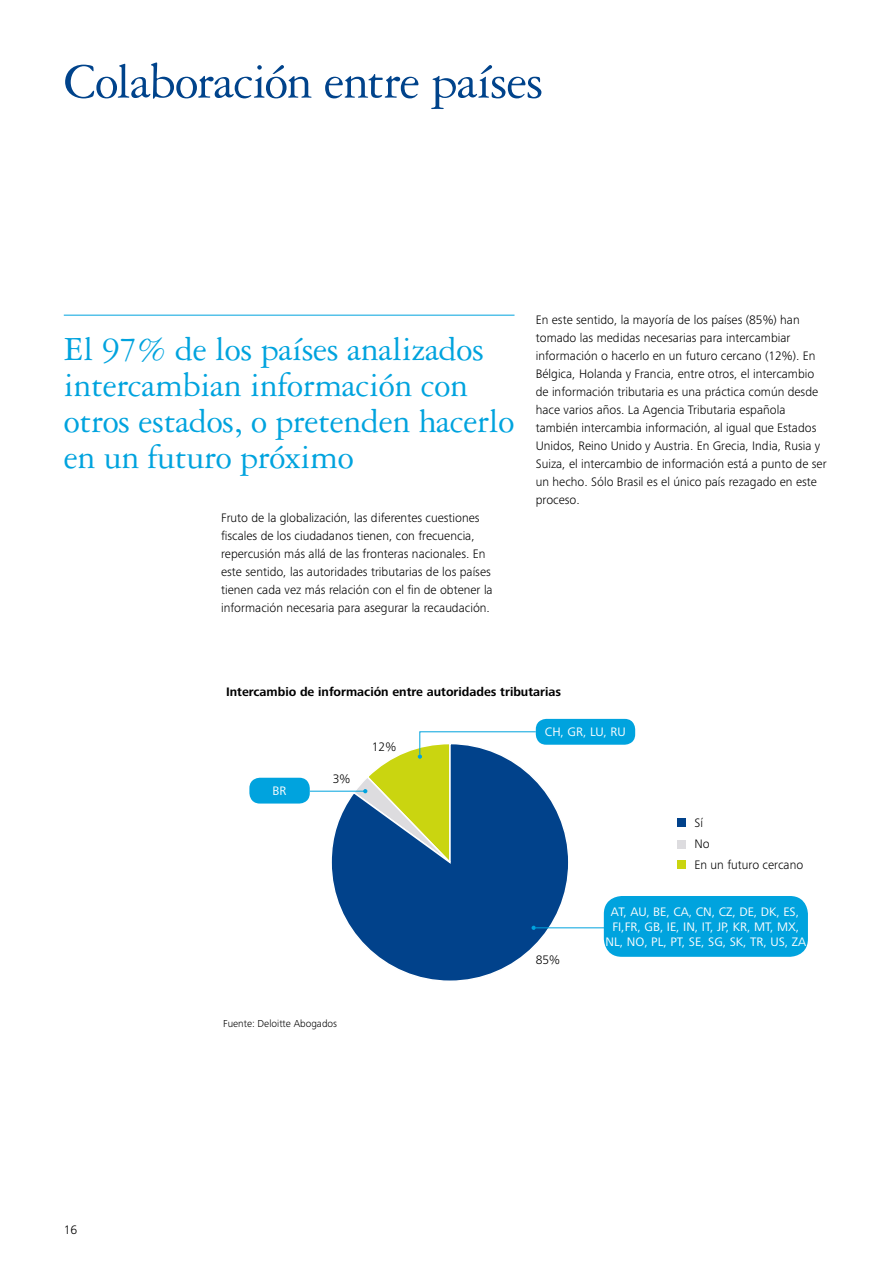
<style>
.page{position:relative;width:893px;height:1263px;background:#fff}
.page>*{position:absolute;margin:0;border:0;box-sizing:border-box;transform-origin:0 0}
.t1{font:52.5px "Garamond 3 LT Std";letter-spacing:-.02em;color:#00438b}
.t2{font:36px/36px "Garamond 3 LT Std";letter-spacing:-.01em;color:#00a3de}
.t3{font:300 12.75px/18px "Frutiger Next Pro";color:#000}
.t4{font:12.75px/15.3px "Frutiger Next Pro";color:#fff;text-align:center}
.t5{font:700 12.75px "Frutiger Next Pro";color:#000}
.t6{font:300 10.5px "Frutiger Next Pro";color:#000}
</style>
<div class="page">
<hr style="left:64px;top:315px;width:450px;height:1px;background:#00a3de">
<svg style="left:330px;top:742px;width:240px;height:239px"></svg>
<div style="left:677px;top:818px;width:9px;height:9px;background:#01428b"></div>
<div style="left:677px;top:840px;width:9px;height:8px;background:#dddcdf"></div>
<div style="left:677px;top:861px;width:9px;height:8px;background:#cad510"></div>
<div style="left:249px;top:778px;width:61px;height:25px;background:#00a3de;border-radius:10px"></div>
<div style="left:536px;top:719px;width:99px;height:26px;background:#00a3de;border-radius:10px"></div>
<div style="left:604px;top:896px;width:204px;height:61px;background:#00a3de;border-radius:18px"></div>
<hr style="left:310px;top:791px;width:54px;height:1px;background:#00a3de">
<hr style="left:536px;top:927px;width:71px;height:1px;background:#00a3de">
<svg style="left:352px;top:731px;width:184px;height:133px"></svg>
<svg style="left:531px;top:926px;width:5px;height:4px"></svg>
<h1 class="t1" style="left:64px;top:53px;width:481px">Colaboración entre países</h1>
<h2 class="t2" style="left:64px;top:331px;width:452px">El 97% de los países analizados intercambian información con otros estados, o pretenden hacerlo en un futuro próximo</h2>
<p class="t3" style="left:221px;top:509px;width:273px">Fruto de la globalización, las diferentes cuestiones fiscales de los ciudadanos tienen, con frecuencia, repercusión más allá de las fronteras nacionales. En este sentido, las autoridades tributarias de los países tienen cada vez más relación con el fin de obtener la información necesaria para asegurar la recaudación.</p>
<p class="t3" style="left:536px;top:311px;width:292px">En este sentido, la mayoría de los países (85%) han tomado las medidas necesarias para intercambiar información o hacerlo en un futuro cercano (12%). En Bélgica, Holanda y Francia, entre otros, el intercambio de información tributaria es una práctica común desde hace varios años. La Agencia Tributaria española también intercambia información, al igual que Estados Unidos, Reino Unido y Austria. En Grecia, India, Rusia y Suiza, el intercambio de información está a punto de ser un hecho. Sólo Brasil es el único país rezagado en este proceso.</p>
<p class="t5" style="left:226px;top:684px;width:336px">Intercambio de información entre autoridades tributarias</p>
<p class="t3" style="left:64px;top:1220px;width:15px">16</p>
<p class="t4" style="left:272px;top:783px;width:15px">BR</p>
<p class="t3" style="left:333px;top:770px;width:19px">3%</p>
<p class="t3" style="left:372px;top:737px;width:26px">12%</p>
<p class="t6" style="left:223px;top:1017px;width:115px">Fuente: Deloitte Abogados</p>
<p class="t4" style="left:545px;top:724px;width:82px">CH, GR, LU, RU</p>
<p class="t3" style="left:695px;top:812px;width:110px;line-height:21.3px">Sí<br>No<br>En un futuro cercano</p>
<p class="t3" style="left:536px;top:951px;width:26px">85%</p>
<p class="t4" style="left:605px;top:904px;width:202px">AT, AU, BE, CA, CN, CZ, DE, DK, ES,<br>FI,FR, GB, IE, IN, IT, JP, KR, MT, MX,<br>NL, NO, PL, PT, SE, SG, SK, TR, US, ZA</p>
</div>
